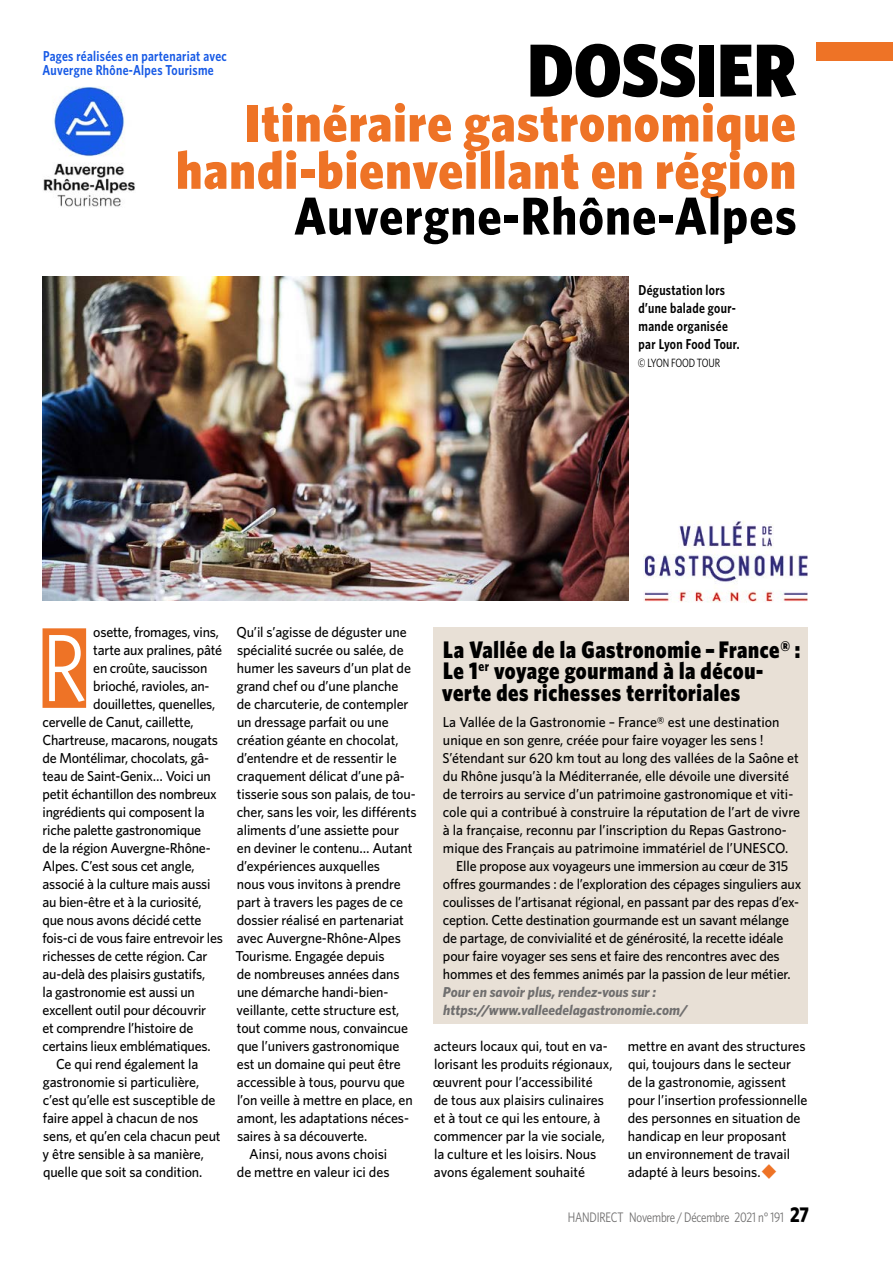
<style>
.page{position:relative;width:893px;height:1263px;background:#fff}
.page>*{position:absolute;margin:0;border:0;box-sizing:border-box;transform-origin:0 0}
.t1{font:95.7px "Whitney Narrow";color:#fff;scale:.9 1}
.t2{font:900 75.15px "Whitney Narrow";color:#000}
.t3{font:900 53.4px/47.2px "Whitney Narrow";letter-spacing:.025em;color:#ee7326;text-align:right}
.t4{font:700 53.4px "Whitney Narrow";letter-spacing:.025em;color:#000}
.t5{font:900 24px/21.3px "Whitney Narrow";letter-spacing:.03em;color:#000;scale:.91 1}
.t6{font:500 14.4px/18px "Whitney";letter-spacing:-.01em;color:#000}
.t7{font:italic 700 14.4px/18px "Whitney";color:#706f6f}
.t8{font:600 14.4px/18px "Whitney Narrow";letter-spacing:.025em;color:#000;scale:.9 1}
.t9{font:600 14.4px/14.2px "Whitney Narrow";letter-spacing:.025em;color:#175ae6;scale:.9 1}
.t10{font:13.8px "Whitney Narrow";letter-spacing:-.015em;color:#706f6f;scale:.9 1}
.t11{font:12px "Whitney Narrow";letter-spacing:-.01em;color:#000;scale:.9 1}
.s1{color:#ee7326}
.s2{font-weight:700;font-size:21.3px;color:#000}
</style>
<div class="page">
<img style="left:43px;top:277px;width:586px;height:324px">
<div style="left:433px;top:628px;width:375px;height:396px;background:#e8e0d6"></div>
<div style="left:817px;top:43px;width:76px;height:18px;background:#ee7326"></div>
<div style="left:43px;top:628px;width:43px;height:80px;background:#ee7326"></div>
<img style="left:43px;top:87px;width:92px;height:120px">
<img style="left:644px;top:520px;width:164px;height:82px">
<h2 class="t2" style="left:527px;top:19px;width:270px">DOSSIER</h2>
<h3 class="t3" style="left:176px;top:97px;width:621px">Itinéraire gastronomique handi-bienveillant en région</h3>
<h3 class="t4" style="left:294px;top:180px;width:504px">Auvergne-Rhône-Alpes</h3>
<p class="t8" style="left:638px;top:280px;width:114px">Dégustation lors d’une balade gour&shy;mande organisée par Lyon Food Tour.</p>
<p class="t11" style="left:638px;top:355px;width:93px">© LYON FOOD TOUR</p>
<p class="t9" style="left:42px;top:48px;width:206px">Pages réalisées en partenariat avec<br>Auvergne Rhône-Alpes Tourisme</p>
<p class="t6" style="left:93px;top:622px;width:127px">osette, fromages, vins,</p>
<p class="t6" style="left:93px;top:640px;width:130px">tarte aux pralines, pâté</p>
<p class="t6" style="left:93px;top:658px;width:116px">en croûte, saucisson</p>
<p class="t6" style="left:93px;top:676px;width:118px">brioché, ravioles, an-</p>
<p class="t6" style="left:93px;top:694px;width:124px">douillettes, quenelles,</p>
<p class="t6" style="left:43px;top:712px;width:153px">cervelle de Canut, caillette,</p>
<p class="t6" style="left:43px;top:730px;width:177px">Chartreuse, macarons, nougats</p>
<p class="t6" style="left:43px;top:748px;width:168px">de Montélimar, chocolats, gâ-</p>
<p class="t6" style="left:43px;top:766px;width:170px">teau de Saint-Genix… Voici un</p>
<p class="t6" style="left:43px;top:784px;width:176px">petit échantillon des nombreux</p>
<p class="t6" style="left:43px;top:802px;width:164px">ingrédients qui composent la</p>
<p class="t6" style="left:43px;top:820px;width:160px">riche palette gastronomique</p>
<p class="t6" style="left:43px;top:838px;width:170px">de la région Auvergne-Rhône-</p>
<p class="t6" style="left:43px;top:856px;width:154px">Alpes. C’est sous cet angle,</p>
<p class="t6" style="left:43px;top:874px;width:170px">associé à la culture mais aussi</p>
<p class="t6" style="left:43px;top:892px;width:161px">au bien-être et à la curiosité,</p>
<p class="t6" style="left:43px;top:910px;width:160px">que nous avons décidé cette</p>
<p class="t6" style="left:43px;top:928px;width:182px">fois-ci de vous faire entrevoir les</p>
<p class="t6" style="left:43px;top:946px;width:167px">richesses de cette région. Car</p>
<p class="t6" style="left:43px;top:964px;width:164px">au-delà des plaisirs gustatifs,</p>
<p class="t6" style="left:43px;top:982px;width:154px">la gastronomie est aussi un</p>
<p class="t6" style="left:43px;top:1000px;width:165px">excellent outil pour découvrir</p>
<p class="t6" style="left:43px;top:1018px;width:152px">et comprendre l’histoire de</p>
<p class="t6" style="left:43px;top:1036px;width:170px">certains lieux emblématiques.</p>
<p class="t6" style="left:56px;top:1054px;width:144px">Ce qui rend également la</p>
<p class="t6" style="left:43px;top:1072px;width:158px">gastronomie si particulière,</p>
<p class="t6" style="left:43px;top:1090px;width:174px">c’est qu’elle est susceptible de</p>
<p class="t6" style="left:43px;top:1108px;width:157px">faire appel à chacun de nos</p>
<p class="t6" style="left:43px;top:1126px;width:179px">sens, et qu’en cela chacun peut</p>
<p class="t6" style="left:43px;top:1144px;width:163px">y être sensible à sa manière,</p>
<p class="t6" style="left:43px;top:1162px;width:161px">quelle que soit sa condition.</p>
<h1 class="t1" style="left:43px;top:606px;width:50px">R</h1>
<p class="t6" style="left:237px;top:622px;width:172px">Qu’il s’agisse de déguster une</p>
<p class="t6" style="left:237px;top:640px;width:168px">spécialité sucrée ou salée, de</p>
<p class="t6" style="left:237px;top:658px;width:176px">humer les saveurs d’un plat de</p>
<p class="t6" style="left:237px;top:676px;width:163px">grand chef ou d’une planche</p>
<p class="t6" style="left:237px;top:694px;width:173px">de charcuterie, de contempler</p>
<p class="t6" style="left:237px;top:712px;width:153px">un dressage parfait ou une</p>
<p class="t6" style="left:237px;top:730px;width:163px">création géante en chocolat,</p>
<p class="t6" style="left:237px;top:748px;width:161px">d’entendre et de ressentir le</p>
<p class="t6" style="left:237px;top:766px;width:169px">craquement délicat d’une pâ-</p>
<p class="t6" style="left:237px;top:784px;width:180px">tisserie sous son palais, de tou-</p>
<p class="t6" style="left:237px;top:802px;width:181px">cher, sans les voir, les différents</p>
<p class="t6" style="left:237px;top:820px;width:164px">aliments d’une assiette pour</p>
<p class="t6" style="left:237px;top:838px;width:177px">en deviner le contenu… Autant</p>
<p class="t6" style="left:237px;top:856px;width:145px">d’expériences auxquelles</p>
<p class="t6" style="left:237px;top:874px;width:165px">nous vous invitons à prendre</p>
<p class="t6" style="left:237px;top:892px;width:168px">part à travers les pages de ce</p>
<p class="t6" style="left:237px;top:910px;width:169px">dossier réalisé en partenariat</p>
<p class="t6" style="left:237px;top:928px;width:166px">avec Auvergne-Rhône-Alpes</p>
<p class="t6" style="left:235px;top:946px;width:151px">Tourisme. Engagée depuis</p>
<p class="t6" style="left:237px;top:964px;width:164px">de nombreuses années dans</p>
<p class="t6" style="left:237px;top:982px;width:153px">une démarche handi-bien-</p>
<p class="t6" style="left:237px;top:1000px;width:164px">veillante, cette structure est,</p>
<p class="t6" style="left:237px;top:1018px;width:173px">tout comme nous, convaincue</p>
<p class="t6" style="left:237px;top:1036px;width:164px">que l’univers gastronomique</p>
<p class="t6" style="left:237px;top:1054px;width:166px">est un domaine qui peut être</p>
<p class="t6" style="left:237px;top:1072px;width:170px">accessible à tous, pourvu que</p>
<p class="t6" style="left:237px;top:1090px;width:177px">l’on veille à mettre en place, en</p>
<p class="t6" style="left:237px;top:1108px;width:174px">amont, les adaptations néces-</p>
<p class="t6" style="left:237px;top:1126px;width:132px">saires à sa découverte.</p>
<p class="t6" style="left:249px;top:1144px;width:139px">Ainsi, nous avons choisi</p>
<p class="t6" style="left:237px;top:1162px;width:154px">de mettre en valeur ici des</p>
<h3 class="t5" style="left:442px;top:638px;width:395px">La Vallée de la Gastronomie – France® :<br>Le 1<sup>er</sup> voyage gourmand à la décou&shy;verte des richesses territoriales</h3>
<p class="t6" style="left:443px;top:712px;width:338px">La Vallée de la Gastronomie – France® est une destination</p>
<p class="t6" style="left:443px;top:730px;width:322px">unique en son genre, créée pour faire voyager les sens !</p>
<p class="t6" style="left:442px;top:748px;width:358px">S’étendant sur 620 km tout au long des vallées de la Saône et</p>
<p class="t6" style="left:443px;top:766px;width:348px">du Rhône jusqu’à la Méditerranée, elle dévoile une diversité</p>
<p class="t6" style="left:443px;top:784px;width:352px">de terroirs au service d’un patrimoine gastronomique et viti-</p>
<p class="t6" style="left:443px;top:802px;width:359px">cole qui a contribué à construire la réputation de l’art de vivre</p>
<p class="t6" style="left:443px;top:820px;width:345px">à la française, reconnu par l’inscription du Repas Gastrono-</p>
<p class="t6" style="left:443px;top:838px;width:347px">mique des Français au patrimoine immatériel de l’UNESCO.</p>
<p class="t6" style="left:456px;top:856px;width:333px">Elle propose aux voyageurs une immersion au cœur de 315</p>
<p class="t6" style="left:443px;top:874px;width:360px">offres gourmandes : de l’exploration des cépages singuliers aux</p>
<p class="t6" style="left:443px;top:892px;width:358px">coulisses de l’artisanat régional, en passant par des repas d’ex-</p>
<p class="t6" style="left:443px;top:910px;width:348px">ception. Cette destination gourmande est un savant mélange</p>
<p class="t6" style="left:443px;top:928px;width:342px">de partage, de convivialité et de générosité, la recette idéale</p>
<p class="t6" style="left:443px;top:946px;width:338px">pour faire voyager ses sens et faire des rencontres avec des</p>
<p class="t6" style="left:443px;top:964px;width:349px">hommes et des femmes animés par la passion de leur métier.</p>
<p class="t7" style="left:443px;top:982px;width:246px">Pour en savoir plus, rendez-vous sur : https://www.valleedelagastronomie.com/</p>
<p class="t6" style="left:433px;top:1036px;width:181px">acteurs locaux qui, tout en va&shy;lorisant les produits régionaux, œuvrent pour l’accessibilité<br>de tous aux plaisirs culinaires et à tout ce qui les entoure, à commencer par la vie sociale, la culture et les loisirs. Nous avons également souhaité</p>
<p class="t6" style="left:628px;top:1036px;width:181px">mettre en avant des structures qui, toujours dans le secteur de la gastronomie, agissent pour l’insertion professionnelle des personnes en situation de handicap en leur proposant<br>un environnement de travail adapté à leurs besoins.<span class="s1">◆</span></p>
<p class="t10" style="left:568px;top:1208px;width:270px">HANDIRECT Novembre / Décembre 2021 n° 191 <span class="s2">27</span></p>
</div>
